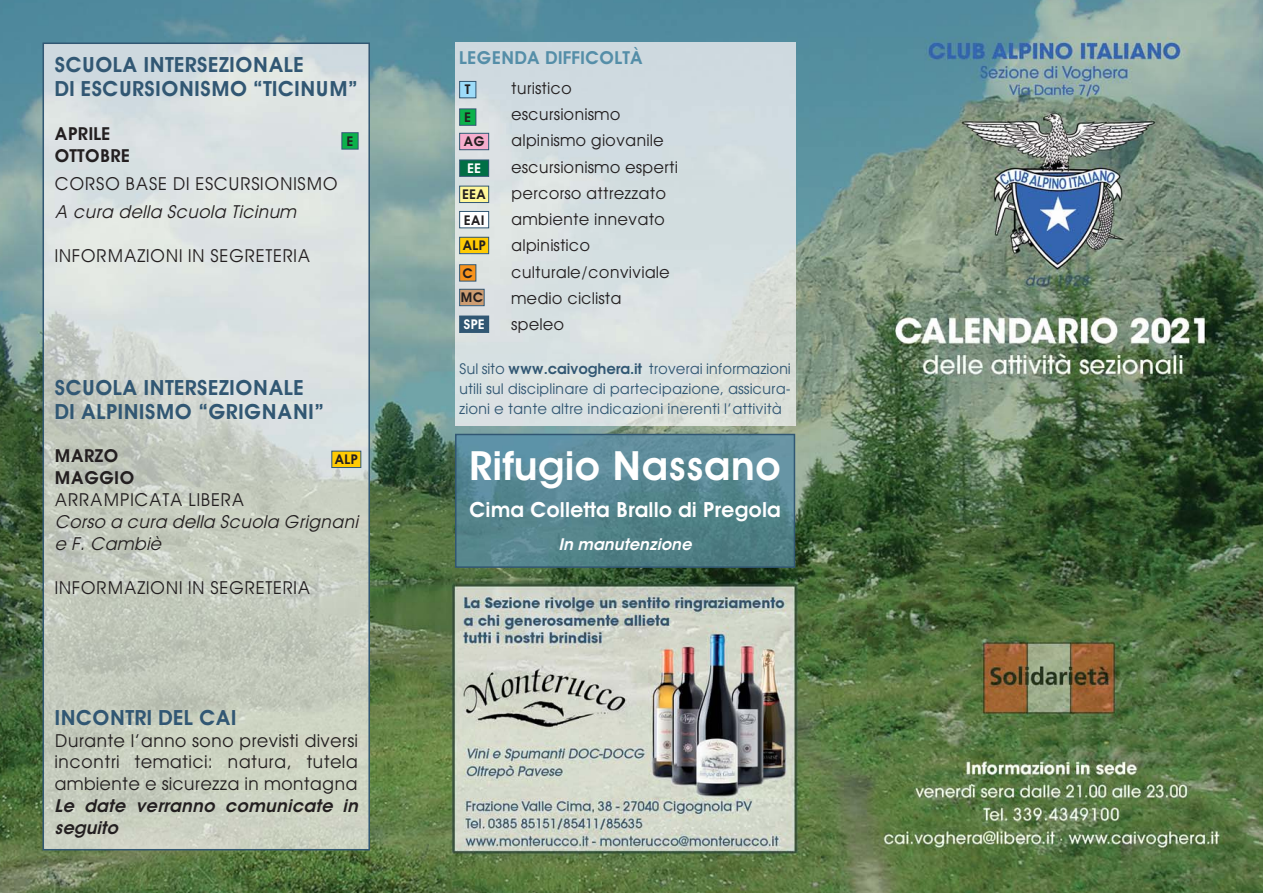
<style>
.page{position:relative;width:1263px;height:893px;background:#fff}
.page>*{position:absolute;margin:0;border:0;box-sizing:border-box;transform-origin:0 0}
.t1{font:600 40.5px "Avant Garde";color:#fff}
.t2{font:600 21px/23.9px "Avant Garde";color:#315773}
.t3{font:600 21px "Avant Garde";color:#fff}
.t4{font:18px/21.9px "Avant Garde";color:#231f20;text-align:justify}
.t5{font:italic 18px/21.9px "Avant Garde";color:#231f20}
.t6{font:italic 600 18px/21.9px "Avant Garde";color:#231f20}
.t7{font:600 18px/21.9px "Avant Garde";color:#231f20}
.t8{font:600 18px "Avant Garde";color:#558ea8}
.t9{font:16.5px/26.2px "Avant Garde";color:#231f20}
.t10{font:italic 600 16.5px "Avant Garde";color:#fff}
.t11{font:15px/19.8px "Avant Garde";letter-spacing:-.005em;color:#315773;text-align:justify}
.t12{font:600 13.5px/25.3px "Avant Garde";color:#231f20}
.t13{font:600 13.5px "Avant Garde";color:#fff}
.s1{font-weight:600}
</style>
<div class="page">
<img style="left:0;top:0;width:1263px;height:893px">
<img style="left:455px;top:43px;width:340px;height:382px">
<img style="left:46px;top:46px;width:321px;height:801px">
<div style="left:43px;top:43px;width:327px;height:807px;border:2px solid #315773"></div>
<img style="left:458px;top:437px;width:334px;height:128px">
<div style="left:455px;top:434px;width:340px;height:134px;border:2px solid #315773"></div>
<div style="left:460px;top:160px;width:28px;height:16px;background:#006f45"></div>
<div style="left:459px;top:160px;width:30px;height:17px;border:1px solid #315773"></div>
<div style="left:460px;top:186px;width:28px;height:16px;background:#fff799"></div>
<div style="left:459px;top:186px;width:30px;height:17px;border:1px solid #315773"></div>
<div style="left:460px;top:212px;width:28px;height:15px;background:#fff"></div>
<div style="left:459px;top:211px;width:30px;height:17px;border:1px solid #315773"></div>
<div style="left:460px;top:316px;width:28px;height:16px;background:#315773"></div>
<div style="left:459px;top:316px;width:30px;height:17px;border:1px solid #315773"></div>
<div style="left:460px;top:238px;width:28px;height:15px;background:#ffcb04"></div>
<div style="left:459px;top:237px;width:30px;height:17px;border:1px solid #315773"></div>
<div style="left:332px;top:451px;width:28px;height:16px;background:#ffcb04"></div>
<div style="left:331px;top:451px;width:30px;height:17px;border:1px solid #315773"></div>
<div style="left:460px;top:265px;width:15px;height:16px;background:#f7931d"></div>
<div style="left:459px;top:264px;width:17px;height:17px;border:1px solid #315773"></div>
<div style="left:460px;top:290px;width:24px;height:15px;background:#ce9d72"></div>
<div style="left:459px;top:289px;width:25px;height:17px;border:1px solid #315773"></div>
<div style="left:460px;top:82px;width:15px;height:15px;background:#9ddcf9"></div>
<div style="left:459px;top:81px;width:17px;height:17px;border:1px solid #315773"></div>
<div style="left:460px;top:109px;width:15px;height:16px;background:#0cb14b"></div>
<div style="left:459px;top:109px;width:17px;height:17px;border:1px solid #315773"></div>
<div style="left:460px;top:134px;width:28px;height:15px;background:#f6adcd"></div>
<div style="left:459px;top:133px;width:30px;height:17px;border:1px solid #315773"></div>
<div style="left:342px;top:133px;width:16px;height:16px;background:#0cb14b"></div>
<div style="left:341px;top:132px;width:17px;height:17px;border:1px solid #315773"></div>
<p class="t2" style="left:55px;top:55px;width:305px">SCUOLA INTERSEZIONALE<br>DI ESCURSIONISMO “TICINUM”</p>
<p class="t7" style="left:55px;top:124px;width:77px">APRILE<br>OTTOBRE</p>
<p class="t4" style="left:55px;top:174px;width:285px">CORSO BASE DI ESCURSIONISMO</p>
<p class="t5" style="left:55px;top:202px;width:247px">A cura della Scuola Ticinum</p>
<p class="t4" style="left:55px;top:246px;width:258px">INFORMAZIONI IN SEGRETERIA</p>
<p class="t12" style="left:346px;top:129px;width:9px">E</p>
<p class="t2" style="left:55px;top:377px;width:271px">SCUOLA INTERSEZIONALE<br>DI ALPINISMO “GRIGNANI”</p>
<p class="t7" style="left:55px;top:446px;width:81px">MARZO<br>MAGGIO</p>
<p class="t4" style="left:55px;top:490px;width:192px">ARRAMPICATA LIBERA</p>
<p class="t5" style="left:55px;top:512px;width:308px">Corso a cura della Scuola Grignani e F. Cambiè</p>
<p class="t4" style="left:55px;top:578px;width:258px">INFORMAZIONI IN SEGRETERIA</p>
<p class="t12" style="left:335px;top:448px;width:25px">ALP</p>
<p class="t2" style="left:55px;top:707px;width:184px">INCONTRI DEL CAI</p>
<p class="t4" style="left:55px;top:731px;width:305px">Durante l’anno sono previsti diversi incontri tematici: natura, tutela ambiente e sicurezza in montagna</p>
<p class="t6" style="left:55px;top:796px;width:308px">Le date verranno comunicate in seguito</p>
<p class="t8" style="left:459px;top:50px;width:185px">LEGENDA DIFFICOLTÀ</p>
<p class="t12" style="left:464px;top:77px;width:9px;line-height:27.5px">T<br>E</p>
<p class="t12" style="left:463px;top:130px;width:23px">AG</p>
<p class="t13" style="left:467px;top:163px;width:16px">EE</p>
<p class="t12" style="left:462px;top:183px;width:26px">EEA<br>EAI</p>
<p class="t12" style="left:462px;top:234px;width:25px">ALP</p>
<p class="t12" style="left:461px;top:262px;width:24px;line-height:24.6px">C<br>MC</p>
<p class="t13" style="left:463px;top:319px;width:23px">SPE</p>
<p class="t9" style="left:511px;top:76px;width:168px">turistico escursionismo alpinismo giovanile escursionismo esperti percorso attrezzato ambiente innevato alpinistico culturale/conviviale medio ciclista speleo</p>
<p class="t11" style="left:459px;top:360px;width:333px">Sul sito <span class="s1">www.caivoghera.it</span> troverai informazioni utili sul disciplinare di partecipazione, assicura&shy;zioni e tante altre indicazioni inerenti l’attività</p>
<h1 class="t1" style="left:469px;top:450px;width:313px">Rifugio Nassano</h1>
<p class="t3" style="left:469px;top:502px;width:313px">Cima Colletta Brallo di Pregola</p>
<p class="t10" style="left:558px;top:538px;width:138px">In manutenzione</p>
</div>
